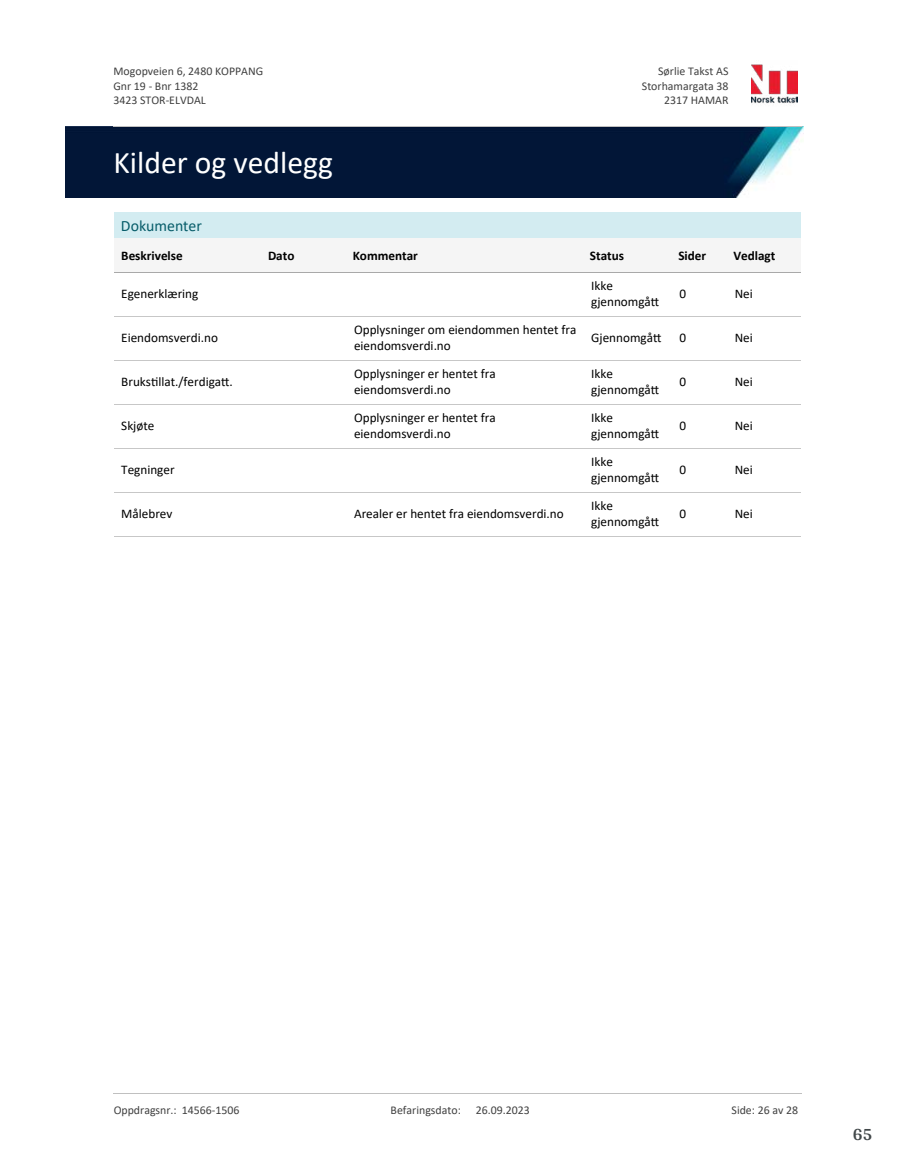
<style>
.page{position:relative;width:915px;height:1172px;background:#fff}
.page>*{position:absolute;margin:0;border:0;box-sizing:border-box;transform-origin:0 0}
.t1{font:31.65px "Calibri";color:#fff}
.t2{font:700 18px "Arya";color:#414749}
.t3{font:15.75px "Calibri";color:#065c69}
.t4{font:13.2px/16px "Calibri";color:#000}
.t5{font:700 13.2px "Calibri";color:#000}
.t6{font:11.85px/14.5px "Calibri";color:#404040}
</style>
<div class="page">
<img style="left:65px;top:127px;width:738px;height:71px">
<div style="left:114px;top:212px;width:686px;height:27px;background:#d3ecf1"></div>
<div style="left:115px;top:239px;width:148px;height:33px;background:#f5f5f5"></div>
<hr style="left:115px;top:272px;width:148px;height:1px;background:#a9a9a9">
<div style="left:263px;top:239px;width:84px;height:33px;background:#f5f5f5"></div>
<hr style="left:263px;top:272px;width:84px;height:1px;background:#a9a9a9">
<div style="left:347px;top:239px;width:237px;height:33px;background:#f5f5f5"></div>
<hr style="left:347px;top:272px;width:237px;height:1px;background:#a9a9a9">
<div style="left:584px;top:239px;width:88px;height:33px;background:#f5f5f5"></div>
<hr style="left:584px;top:272px;width:88px;height:1px;background:#a9a9a9">
<div style="left:672px;top:239px;width:55px;height:33px;background:#f5f5f5"></div>
<hr style="left:672px;top:272px;width:55px;height:1px;background:#a9a9a9">
<div style="left:727px;top:239px;width:73px;height:33px;background:#f5f5f5"></div>
<hr style="left:727px;top:272px;width:73px;height:1px;background:#a9a9a9">
<hr style="left:115px;top:316px;width:148px;height:1px;background:#c7c7c7">
<hr style="left:263px;top:316px;width:84px;height:1px;background:#c7c7c7">
<hr style="left:347px;top:316px;width:237px;height:1px;background:#c7c7c7">
<hr style="left:584px;top:316px;width:88px;height:1px;background:#c7c7c7">
<hr style="left:672px;top:316px;width:55px;height:1px;background:#c7c7c7">
<hr style="left:727px;top:316px;width:73px;height:1px;background:#c7c7c7">
<hr style="left:115px;top:360px;width:148px;height:1px;background:#c7c7c7">
<hr style="left:263px;top:360px;width:84px;height:1px;background:#c7c7c7">
<hr style="left:347px;top:360px;width:237px;height:1px;background:#c7c7c7">
<hr style="left:584px;top:360px;width:88px;height:1px;background:#c7c7c7">
<hr style="left:672px;top:360px;width:55px;height:1px;background:#c7c7c7">
<hr style="left:727px;top:360px;width:73px;height:1px;background:#c7c7c7">
<hr style="left:115px;top:404px;width:148px;height:1px;background:#c7c7c7">
<hr style="left:263px;top:404px;width:84px;height:1px;background:#c7c7c7">
<hr style="left:347px;top:404px;width:237px;height:1px;background:#c7c7c7">
<hr style="left:584px;top:404px;width:88px;height:1px;background:#c7c7c7">
<hr style="left:672px;top:404px;width:55px;height:1px;background:#c7c7c7">
<hr style="left:727px;top:404px;width:73px;height:1px;background:#c7c7c7">
<hr style="left:115px;top:448px;width:148px;height:1px;background:#c7c7c7">
<hr style="left:263px;top:448px;width:84px;height:1px;background:#c7c7c7">
<hr style="left:347px;top:448px;width:237px;height:1px;background:#c7c7c7">
<hr style="left:584px;top:448px;width:88px;height:1px;background:#c7c7c7">
<hr style="left:672px;top:448px;width:55px;height:1px;background:#c7c7c7">
<hr style="left:727px;top:448px;width:73px;height:1px;background:#c7c7c7">
<hr style="left:115px;top:492px;width:148px;height:1px;background:#c7c7c7">
<hr style="left:263px;top:492px;width:84px;height:1px;background:#c7c7c7">
<hr style="left:347px;top:492px;width:237px;height:1px;background:#c7c7c7">
<hr style="left:584px;top:492px;width:88px;height:1px;background:#c7c7c7">
<hr style="left:672px;top:492px;width:55px;height:1px;background:#c7c7c7">
<hr style="left:727px;top:492px;width:73px;height:1px;background:#c7c7c7">
<hr style="left:115px;top:536px;width:148px;height:1px;background:#c7c7c7">
<hr style="left:263px;top:536px;width:84px;height:1px;background:#c7c7c7">
<hr style="left:347px;top:536px;width:237px;height:1px;background:#c7c7c7">
<hr style="left:584px;top:536px;width:88px;height:1px;background:#c7c7c7">
<hr style="left:672px;top:536px;width:55px;height:1px;background:#c7c7c7">
<hr style="left:727px;top:536px;width:73px;height:1px;background:#c7c7c7">
<img style="left:751px;top:64px;width:46px;height:40px">
<hr style="left:113px;top:127px;width:688px;height:1px;background:#c0c0c0">
<hr style="left:113px;top:1093px;width:688px;height:1px;background:#c0c0c0">
<p class="t6" style="left:113px;top:64px;width:151px">Mogopveien 6, 2480 KOPPANG<br>Gnr 19 - Bnr 1382<br>3423 STOR-ELVDAL</p>
<p class="t6" style="left:658px;top:64px;width:72px">Sørlie Takst AS</p>
<p class="t6" style="left:641px;top:78px;width:88px">Storhamargata 38</p>
<p class="t6" style="left:664px;top:93px;width:66px">2317 HAMAR</p>
<h1 class="t1" style="left:113px;top:141px;width:221px">Kilder og vedlegg</h1>
<p class="t3" style="left:121px;top:215px;width:82px">Dokumenter</p>
<p class="t5" style="left:121px;top:246px;width:63px">Beskrivelse</p>
<p class="t5" style="left:268px;top:246px;width:28px">Dato</p>
<p class="t5" style="left:352px;top:246px;width:67px">Kommentar</p>
<p class="t5" style="left:589px;top:246px;width:36px">Status</p>
<p class="t5" style="left:678px;top:246px;width:29px">Sider</p>
<p class="t5" style="left:733px;top:246px;width:43px">Vedlagt</p>
<p class="t4" style="left:121px;top:285px;width:79px">Egenerklæring</p>
<p class="t4" style="left:591px;top:277px;width:70px">Ikke gjennomgå琀琀</p>
<p class="t4" style="left:679px;top:285px;width:8px">0</p>
<p class="t4" style="left:734px;top:285px;width:20px">Nei</p>
<p class="t4" style="left:121px;top:329px;width:98px">Eiendomsverdi.no</p>
<p class="t4" style="left:354px;top:321px;width:224px">Opplysninger om eiendommen hentet fra eiendomsverdi.no</p>
<p class="t4" style="left:591px;top:329px;width:72px">Gjennomgå琀琀</p>
<p class="t4" style="left:679px;top:329px;width:8px">0</p>
<p class="t4" style="left:734px;top:329px;width:20px">Nei</p>
<p class="t4" style="left:121px;top:373px;width:113px">Bruks琀椀llat./ferdiga琀琀.</p>
<p class="t4" style="left:354px;top:365px;width:143px">Opplysninger er hentet fra eiendomsverdi.no</p>
<p class="t4" style="left:591px;top:365px;width:70px">Ikke gjennomgå琀琀</p>
<p class="t4" style="left:679px;top:373px;width:8px">0</p>
<p class="t4" style="left:734px;top:373px;width:20px">Nei</p>
<p class="t4" style="left:121px;top:417px;width:35px">Skjøte</p>
<p class="t4" style="left:354px;top:409px;width:143px">Opplysninger er hentet fra eiendomsverdi.no</p>
<p class="t4" style="left:591px;top:409px;width:70px">Ikke gjennomgå琀琀</p>
<p class="t4" style="left:679px;top:417px;width:8px">0</p>
<p class="t4" style="left:734px;top:417px;width:20px">Nei</p>
<p class="t4" style="left:121px;top:461px;width:55px">Tegninger</p>
<p class="t4" style="left:591px;top:453px;width:70px">Ikke gjennomgå琀琀</p>
<p class="t4" style="left:679px;top:461px;width:8px">0</p>
<p class="t4" style="left:734px;top:461px;width:20px">Nei</p>
<p class="t4" style="left:121px;top:505px;width:53px">Målebrev</p>
<p class="t4" style="left:354px;top:505px;width:211px">Arealer er hentet fra eiendomsverdi.no</p>
<p class="t4" style="left:591px;top:497px;width:70px">Ikke gjennomgå琀琀</p>
<p class="t4" style="left:679px;top:505px;width:8px">0</p>
<p class="t4" style="left:734px;top:505px;width:20px">Nei</p>
<p class="t6" style="left:114px;top:1102px;width:127px">Oppdragsnr.: 14566-1506</p>
<p class="t6" style="left:390px;top:1102px;width:72px">Befaringsdato:</p>
<p class="t6" style="left:475px;top:1102px;width:55px">26.09.2023</p>
<p class="t6" style="left:731px;top:1102px;width:68px">Side: 26 av 28</p>
<h2 class="t2" style="left:852px;top:1123px;width:21px">65</h2>
</div>
